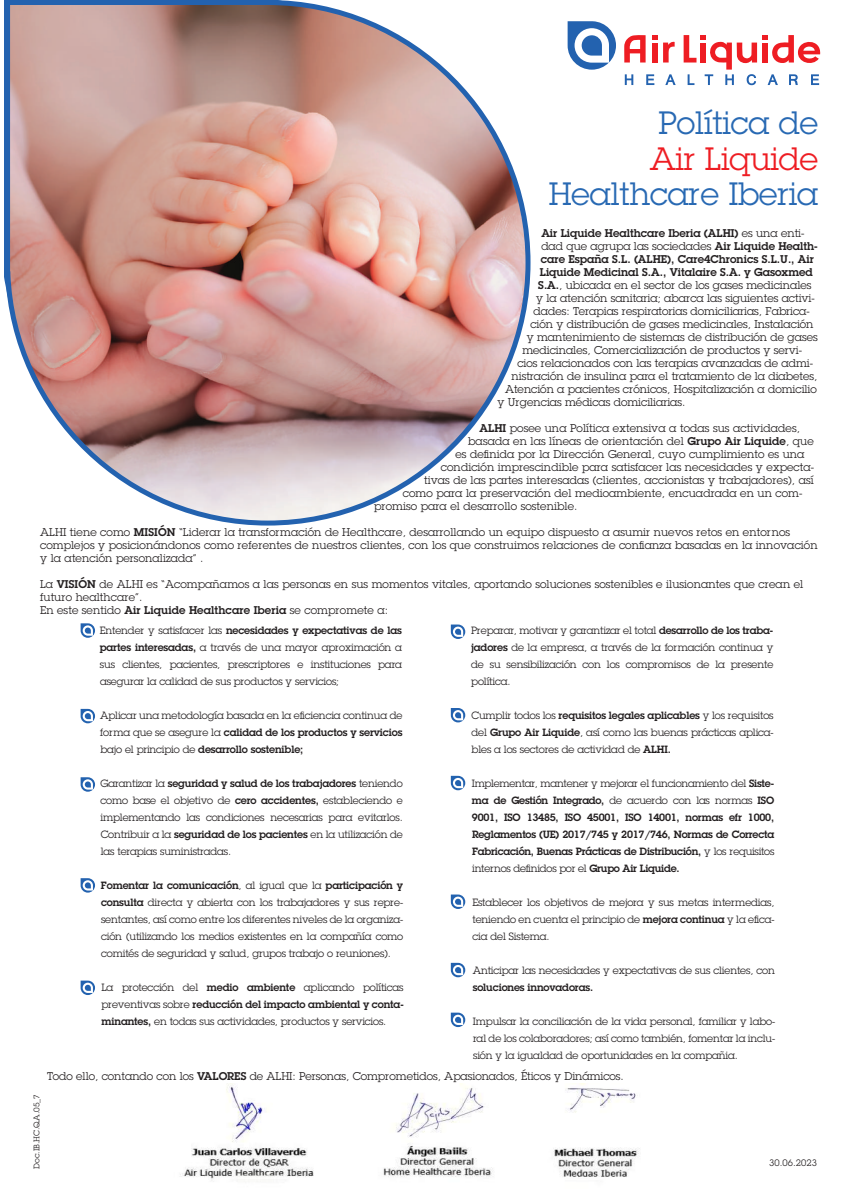
<style>
.page{position:relative;width:842px;height:1191px;background:#fff}
.page>*{position:absolute;margin:0;border:0;box-sizing:border-box;transform-origin:0 0}
.t1{font:31.6px "Lubalin Graph Std";color:#2869b3}
.t2{font:31.6px "Lubalin Graph Std";color:#ee1d23}
.t3{font:11px/13px "Lubalin Graph Std";letter-spacing:.01em;color:#231f20}
.t4{font:600 11px "Lubalin Graph Std";color:#231f20}
.t5{font:10.3px/17px "Lubalin Graph Std";letter-spacing:-.01em;color:#231f20;text-align:justify}
.t6{font:600 10.3px/17px "Lubalin Graph Std";letter-spacing:-.02em;color:#231f20;text-align:justify}
.t7{font:9.1px "Lubalin Graph Std";color:#231f20}
.t8{font:8px "Lubalin Graph Std";color:#231f20}
.s1{font-weight:400}
.s2{font-weight:600}
</style>
<div class="page">
<img style="left:5px;top:0;width:526px;height:526px">
<svg style="left:624px;top:35px;width:22px;height:27px"></svg>
<svg style="left:663px;top:41px;width:12px;height:21px"></svg>
<svg style="left:568px;top:21px;width:48px;height:49px"></svg>
<div style="left:652px;top:43px;width:5px;height:19px;background:#ee1d23"></div>
<svg style="left:652px;top:35px;width:5px;height:5px"></svg>
<svg style="left:763px;top:35px;width:58px;height:28px"></svg>
<svg style="left:625px;top:74px;width:8px;height:11px"></svg>
<svg style="left:646px;top:74px;width:8px;height:11px"></svg>
<svg style="left:665px;top:74px;width:11px;height:11px"></svg>
<svg style="left:684px;top:35px;width:73px;height:50px"></svg>
<svg style="left:768px;top:74px;width:10px;height:11px"></svg>
<svg style="left:789px;top:74px;width:9px;height:11px"></svg>
<svg style="left:811px;top:74px;width:8px;height:11px"></svg>
<svg style="left:81px;top:623px;width:14px;height:15px"></svg>
<svg style="left:81px;top:709px;width:14px;height:14px"></svg>
<svg style="left:81px;top:777px;width:14px;height:14px"></svg>
<svg style="left:81px;top:878px;width:14px;height:14px"></svg>
<svg style="left:81px;top:980px;width:14px;height:15px"></svg>
<svg style="left:451px;top:962px;width:14px;height:15px"></svg>
<svg style="left:451px;top:894px;width:14px;height:15px"></svg>
<svg style="left:451px;top:776px;width:14px;height:14px"></svg>
<svg style="left:451px;top:708px;width:14px;height:14px"></svg>
<svg style="left:451px;top:624px;width:14px;height:15px"></svg>
<svg style="left:451px;top:1012px;width:14px;height:15px"></svg>
<img style="left:180px;top:1083px;width:460px;height:98px">
<h1 class="t1" style="left:658px;top:103px;width:161px">Política de</h1>
<h1 class="t2" style="left:650px;top:139px;width:170px">Air Liquide</h1>
<h1 class="t1" style="left:549px;top:174px;width:271px">Healthcare Iberia</h1>
<p class="t4" style="left:541px;top:225px;width:265px">Air Liquide Healthcare Iberia (ALHI) <span class="s1">es una enti-</span></p>
<p class="t3" style="left:541px;top:239px;width:278px">dad que agrupa las sociedades <span class="s2">Air Liquide Health-</span></p>
<p class="t4" style="left:541px;top:251px;width:275px">care España S.L. (ALHE), Care4Chronics S.L.U., Air</p>
<p class="t4" style="left:540px;top:264px;width:274px">Liquide Medicinal S.A., Vitalaire S.A. y Gasoxmed</p>
<p class="t3" style="left:538px;top:278px;width:275px"><span class="s2">S.A.</span>, ubicada en el sector de los gases medicinales</p>
<p class="t3" style="left:536px;top:291px;width:280px">y la atención sanitaria; abarca las siguientes activi-</p>
<p class="t3" style="left:534px;top:304px;width:278px">dades: Terapias respiratorias domiciliarias, Fabrica-</p>
<p class="t3" style="left:530px;top:317px;width:285px">ción y distribución de gases medicinales, Instalación</p>
<p class="t3" style="left:527px;top:330px;width:292px">y mantenimiento de sistemas de distribución de gases</p>
<p class="t3" style="left:522px;top:343px;width:281px">medicinales, Comercialización de productos y servi-</p>
<p class="t3" style="left:517px;top:356px;width:297px">cios relacionados con las terapias avanzadas de admi-</p>
<p class="t3" style="left:512px;top:369px;width:307px">nistración de insulina para el tratamiento de la diabetes,</p>
<p class="t3" style="left:505px;top:382px;width:313px">Atención a pacientes crónicos, Hospitalización a domicilio</p>
<p class="t3" style="left:498px;top:395px;width:189px">y Urgencias médicas domiciliarias.</p>
<p class="t3" style="left:479px;top:421px;width:322px"><span class="s2">ALHI</span> posee una Política extensiva a todas sus actividades,</p>
<p class="t3" style="left:468px;top:434px;width:347px">basada en las líneas de orientación del <span class="s2">Grupo Air Liquide</span>, que</p>
<p class="t3" style="left:455px;top:447px;width:351px">es definida por la Dirección General, cuyo cumplimiento es una</p>
<p class="t3" style="left:441px;top:460px;width:375px">condición imprescindible para satisfacer las necesidades y expecta-</p>
<p class="t3" style="left:424px;top:473px;width:391px">tivas de las partes interesadas (clientes, accionistas y trabajadores), así</p>
<p class="t3" style="left:403px;top:486px;width:401px">como para la preservación del medioambiente, encuadrada en un com-</p>
<p class="t3" style="left:374px;top:499px;width:205px">promiso para el desarrollo sostenible.</p>
<p class="t3" style="left:40px;top:525px;width:779px">ALHI tiene como <span class="s2">MISIÓN</span> “Liderar la transformación de Healthcare, desarrollando un equipo dispuesto a asumir nuevos retos en entornos complejos y posicionándonos como referentes de nuestros clientes, con los que construimos relaciones de confianza basadas en la innovación y la atención personalizada” .</p>
<p class="t3" style="left:40px;top:577px;width:765px">La <span class="s2">VISIÓN</span> de ALHI es “Acompañamos a las personas en sus momentos vitales, aportando soluciones sostenibles e ilusionantes que crean el futuro healthcare”.<br>En este sentido <span class="s2">Air Liquide Healthcare Iberia</span> se compromete a:</p>
<p class="t5" style="left:100px;top:621px;width:304px">Entender y satisfacer las <span class="s2">necesidades y expectativas de las partes interesadas,</span> a través de una mayor aproximación a sus clientes, pacientes, prescriptores e instituciones para asegurar la calidad de sus productos y servicios;</p>
<p class="t5" style="left:100px;top:706px;width:304px">Aplicar una metodología basada en la eficiencia continua de forma que se asegure la <span class="s2">calidad de los productos y servicios </span>bajo el principio de <span class="s2">desarrollo sostenible;</span></p>
<p class="t5" style="left:100px;top:774px;width:304px">Garantizar la <span class="s2">seguridad y salud de los trabajadores</span> teniendo como base el objetivo de <span class="s2">cero accidentes,</span> estableciendo e implementando las condiciones necesarias para evitarlos.<br>Contribuir a la <span class="s2">seguridad de los pacientes</span> en la utilización de las terapias suministradas.</p>
<p class="t5" style="left:101px;top:876px;width:304px"><span class="s2">Fomentar la comunicación</span>, al igual que la <span class="s2">participación y consulta</span> directa y abierta con los trabajadores y sus repre&shy;sentantes, así como entre los diferentes niveles de la organiza&shy;ción (utilizando los medios existentes en la compañía como comités de seguridad y salud, grupos trabajo o reuniones).</p>
<p class="t5" style="left:101px;top:978px;width:304px">La protección del <span class="s2">medio ambiente</span> aplicando políticas preventivas sobre <span class="s2">reducción del impacto ambiental y conta&shy;minantes,</span> en todas sus actividades, productos y servicios.</p>
<p class="t5" style="left:471px;top:621px;width:304px">Preparar, motivar y garantizar el total <span class="s2">desarrollo de los traba&shy;jadores</span> de la empresa, a través de la formación continua y de su sensibilización con los compromisos de la presente política.</p>
<p class="t5" style="left:471px;top:706px;width:304px">Cumplir todos los <span class="s2">requisitos legales aplicables</span> y los requisitos del <span class="s2">Grupo Air Liquide</span>, así como las buenas prácticas aplica&shy;bles a los sectores de actividad de <span class="s2">ALHI.</span></p>
<p class="t6" style="left:472px;top:774px;width:304px"><span class="s1">Implementar, mantener y mejorar el funcionamiento del</span> Siste&shy;ma de Gestión Integrado, <span class="s1">de acuerdo con las normas</span> ISO 9001, ISO 13485, ISO 45001, ISO 14001, normas efr 1000, Reglamentos (UE) 2017/745 y 2017/746, Normas de Correcta Fabricación, Buenas Prácticas de Distribución, <span class="s1">y los requisitos internos definidos por el</span> Grupo Air Liquide.</p>
<p class="t5" style="left:472px;top:893px;width:304px">Establecer los objetivos de mejora y sus metas intermedias, teniendo en cuenta el principio de <span class="s2">mejora continua</span> y la efica&shy;cia del Sistema.</p>
<p class="t5" style="left:473px;top:961px;width:304px">Anticipar las necesidades y expectativas de sus clientes, con</p>
<p class="t6" style="left:473px;top:978px;width:122px">soluciones innovadoras.</p>
<p class="t5" style="left:473px;top:1012px;width:304px">Impulsar la conciliación de la vida personal, familiar y labo&shy;ral de los colaboradores; así como también, fomentar la inclu&shy;sión y la igualdad de oportunidades en la compañia.</p>
<p class="t3" style="left:47px;top:1069px;width:578px">Todo ello, contando con los <span class="s2">VALORES</span> de ALHI: Personas, Comprometidos, Apasionados, Éticos y Dinámicos.</p>
<p class="t8" style="left:32px;top:1168px;width:76px;rotate:-90deg">Doc.IB.HC.QA.05_7</p>
<p class="t7" style="left:769px;top:1157px;width:49px">30.06.2023</p>
</div>
